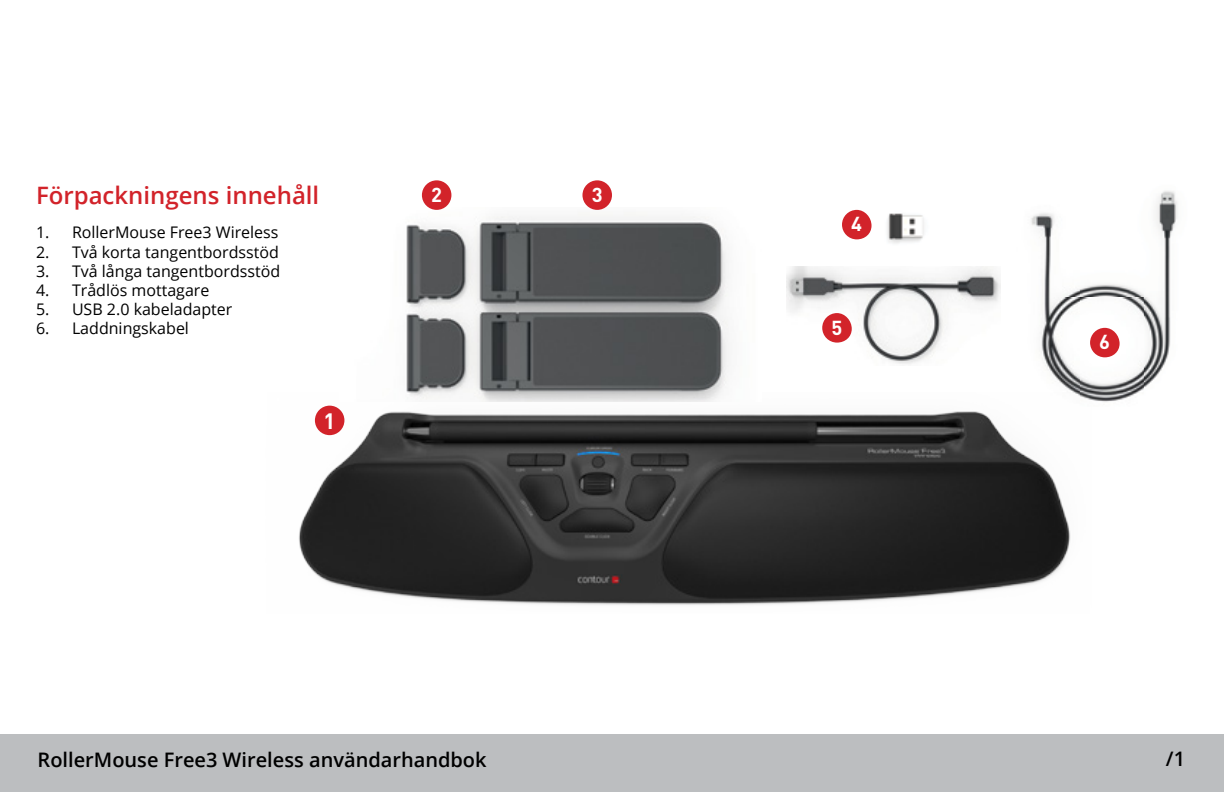
<style>
.page{position:relative;width:1224px;height:792px;background:#fff}
.page>*{position:absolute;margin:0;border:0;box-sizing:border-box;transform-origin:0 0}
.t1{font:600 24px "Open Sans";color:#d2232a}
.t2{font:700 22px "DINOT";color:#fff}
.t3{font:600 20px "Open Sans";color:#000}
.t4{font:700 20px "DINOT";color:#fff}
.t5{font:16px "Open Sans";color:#000}
</style>
<div class="page">
<div style="left:0;top:734px;width:1224px;height:58px;background:#bcbec0"></div>
<img style="left:981px;top:191px;width:197px;height:211px">
<img style="left:299px;top:392px;width:792px;height:213px">
<img style="left:865px;top:213px;width:59px;height:31px">
<img style="left:786px;top:267px;width:215px;height:98px">
<img style="left:339px;top:207px;width:422px;height:195px">
<div style="left:315px;top:406px;width:29px;height:29px;background:#d2232a;border-radius:50%"></div>
<div style="left:422px;top:180px;width:29px;height:30px;background:#d2232a;border-radius:50%"></div>
<div style="left:582px;top:180px;width:30px;height:30px;background:#d2232a;border-radius:50%"></div>
<div style="left:842px;top:210px;width:30px;height:29px;background:#d2232a;border-radius:50%"></div>
<div style="left:822px;top:313px;width:30px;height:30px;background:#d2232a;border-radius:50%"></div>
<div style="left:1090px;top:328px;width:30px;height:29px;background:#d2232a;border-radius:50%"></div>
<h1 class="t1" style="left:36px;top:179px;width:285px">Förpackningens innehåll</h1>
<p class="t5" style="left:36px;top:222px;width:244px">1. RollerMouse Free3 Wireless</p>
<p class="t5" style="left:36px;top:241px;width:244px">2. Två korta tangentbordsstöd</p>
<p class="t5" style="left:36px;top:260px;width:246px">3. Två långa tangentbordsstöd</p>
<p class="t5" style="left:36px;top:279px;width:175px">4. Trådlös mottagare</p>
<p class="t5" style="left:36px;top:298px;width:198px">5. USB 2.0 kabeladapter</p>
<p class="t5" style="left:36px;top:318px;width:155px">6. Laddningskabel</p>
<h2 class="t2" style="left:324px;top:406px;width:13px">1</h2>
<p class="t4" style="left:431px;top:182px;width:12px">2</p>
<p class="t4" style="left:592px;top:182px;width:12px">3</p>
<p class="t3" style="left:38px;top:746px;width:451px">RollerMouse Free3 Wireless användarhandbok</p>
<p class="t4" style="left:851px;top:211px;width:12px">4</p>
<p class="t4" style="left:831px;top:314px;width:12px">5</p>
<p class="t4" style="left:1099px;top:329px;width:12px">6</p>
<p class="t3" style="left:1166px;top:745px;width:21px">/1</p>
</div>
